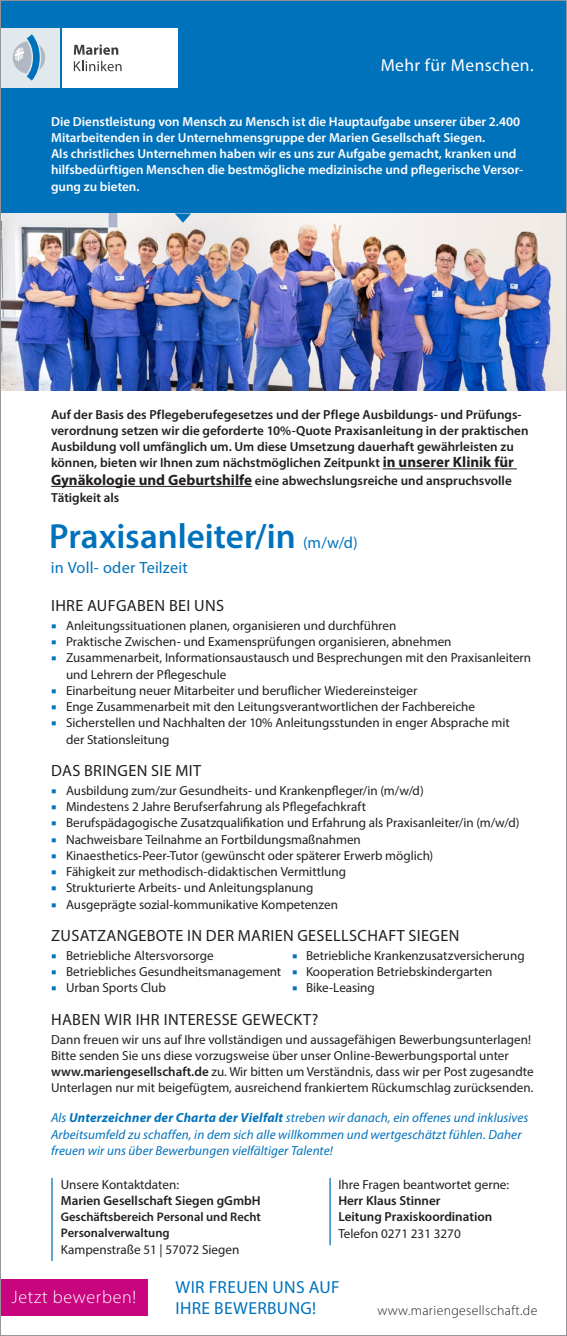
<style>
.page{position:relative;width:567px;height:1336px;background:#fff}
.page>*{position:absolute;margin:0;border:0;box-sizing:border-box;transform-origin:0 0}
.t1{font:600 35px "Myriad Pro";color:#0072bc}
.t2{font:300 18px "Myriad Pro";letter-spacing:.04em;color:#fff}
.t3{font:17.5px/21px "Myriad Pro";letter-spacing:.02em;color:#0072bc}
.t4{font:17.5px "Myriad Pro";letter-spacing:.025em;color:#fff}
.t5{font:16.25px "Myriad Pro";letter-spacing:.02em;color:#231f20}
.t6{font:16.25px "Myriad Pro";letter-spacing:.01em;color:#0072bc}
.t7{font:300 13.75px "Myriad Pro";letter-spacing:.025em;color:#231f20}
.t8{font:13.12px/16.2px "Myriad Pro";color:#231f20}
.t9{font:600 13.12px/16.2px "Myriad Pro";color:#231f20}
.t10{font:600 13.12px/16.2px "Myriad Pro";color:#fff}
.t11{font:italic 13.12px/16.2px "Myriad Pro";letter-spacing:.005em;color:#0072bc}
.t12{font:600 12.5px/16.2px "Myriad Pro";color:#231f20}
.s1{font-weight:700;font-size:15px}
.s2{font-weight:400;font-size:16.25px}
.s3{color:#0072bc}
.s4{font-weight:600}
.s5{font-weight:700}
</style>
<div class="page">
<div style="left:0;top:0;width:567px;height:221px;background:#0072bc"></div>
<hr style="left:383px;top:468px;width:134px;height:1px;background:#231f20">
<hr style="left:51px;top:486px;width:201px;height:1px;background:#231f20">
<img style="left:2px;top:214px;width:563px;height:177px">
<svg style="left:175px;top:213px;width:16px;height:10px"></svg>
<hr style="left:329px;top:1178px;width:2px;height:67px;background:#0072bc">
<div style="left:0;top:1279px;width:148px;height:37px;background:#c9047f"></div>
<div style="left:0;top:28px;width:59px;height:59px;background:#e2e9ed"></div>
<div style="left:62px;top:28px;width:115px;height:59px;background:#fff"></div>
<svg style="left:74px;top:44px;width:44px;height:11px"></svg>
<svg style="left:74px;top:61px;width:48px;height:10px"></svg>
<svg style="left:13px;top:34px;width:32px;height:47px"></svg>
<hr style="left:51px;top:1178px;width:2px;height:83px;background:#0072bc">
<h3 class="t4" style="left:381px;top:54px;width:154px">Mehr für Menschen.</h3>
<p class="t10" style="left:51px;top:113px;width:474px">Die Dienstleistung von Mensch zu Mensch ist die Hauptaufgabe unserer über 2.400<br>Mitarbeitenden in der Unternehmensgruppe der Marien Gesellschaft Siegen.<br>Als christliches Unternehmen haben wir es uns zur Aufgabe gemacht, kranken und hilfsbedürftigen Menschen die bestmögliche medizinische und pflegerische Versor&shy;gung zu bieten.</p>
<p class="t9" style="left:51px;top:406px;width:479px">Auf der Basis des Pflegeberufegesetzes und der Pflege Ausbildungs- und Prüfungs&shy;verordnung setzen wir die geforderte 10%-Quote Praxisanleitung in der praktischen Ausbildung voll umfänglich um. Um diese Umsetzung dauerhaft gewährleisten zu können, bieten wir Ihnen zum nächstmöglichen Zeitpunkt <span class="s1">in unserer Klinik für</span></p>
<p class="t9" style="left:51px;top:471px;width:462px;line-height:17.5px"><span class="s1">Gynäkologie und Geburtshilfe</span> eine abwechslungsreiche und anspruchsvolle<br>Tätigkeit als</p>
<h1 class="t1" style="left:49px;top:514px;width:310px">Praxisanleiter/in <span class="s2">(m/w/d)</span></h1>
<p class="t6" style="left:51px;top:558px;width:138px">in Voll- oder Teilzeit</p>
<p class="t5" style="left:51px;top:596px;width:174px">IHRE AUFGABEN BEI UNS</p>
<p class="t8" style="left:51px;top:617px;width:347px"><span class="s3">○</span> Anleitungssituationen planen, organisieren und durchführen</p>
<p class="t8" style="left:51px;top:633px;width:402px"><span class="s3">○</span> Praktische Zwischen- und Examensprüfungen organisieren, abnehmen</p>
<p class="t8" style="left:66px;top:650px;width:467px;text-indent:-15px"><span class="s3">○</span> Zusammenarbeit, Informationsaustausch und Besprechungen mit den Praxisanleitern und Lehrern der Pflegeschule</p>
<p class="t8" style="left:51px;top:682px;width:368px"><span class="s3">○</span> Einarbeitung neuer Mitarbeiter und beruflicher Wiedereinsteiger</p>
<p class="t8" style="left:51px;top:698px;width:426px"><span class="s3">○</span> Enge Zusammenarbeit mit den Leitungsverantwortlichen der Fachbereiche</p>
<p class="t8" style="left:66px;top:715px;width:445px;text-indent:-15px"><span class="s3">○</span> Sicherstellen und Nachhalten der 10% Anleitungsstunden in enger Absprache mit der Stationsleitung</p>
<p class="t5" style="left:51px;top:761px;width:151px">DAS BRINGEN SIE MIT</p>
<p class="t8" style="left:51px;top:782px;width:374px"><span class="s3">○</span> Ausbildung zum/zur Gesundheits- und Krankenpfleger/in (m/w/d)</p>
<p class="t8" style="left:51px;top:798px;width:316px"><span class="s3">○</span> Mindestens 2 Jahre Berufserfahrung als Pflegefachkraft</p>
<p class="t8" style="left:51px;top:815px;width:470px"><span class="s3">○</span> Berufspädagogische Zusatzqualifikation und Erfahrung als Praxisanleiter/in (m/w/d)</p>
<p class="t8" style="left:51px;top:831px;width:311px"><span class="s3">○</span> Nachweisbare Teilnahme an Fortbildungsmaßnahmen</p>
<p class="t8" style="left:51px;top:847px;width:384px"><span class="s3">○</span> Kinaesthetics-Peer-Tutor (gewünscht oder späterer Erwerb möglich)</p>
<p class="t8" style="left:51px;top:863px;width:296px"><span class="s3">○</span> Fähigkeit zur methodisch-didaktischen Vermittlung</p>
<p class="t8" style="left:51px;top:880px;width:264px"><span class="s3">○</span> Strukturierte Arbeits- und Anleitungsplanung</p>
<p class="t8" style="left:51px;top:896px;width:288px"><span class="s3">○</span> Ausgeprägte sozial-kommunikative Kompetenzen</p>
<p class="t5" style="left:51px;top:926px;width:410px">ZUSATZANGEBOTE IN DER MARIEN GESELLSCHAFT SIEGEN</p>
<p class="t8" style="left:51px;top:947px;width:164px"><span class="s3">○</span> Betriebliche Altersvorsorge</p>
<p class="t8" style="left:292px;top:947px;width:234px"><span class="s3">○</span> Betriebliche Krankenzusatzversicherung</p>
<p class="t8" style="left:51px;top:963px;width:443px"><span class="s3">○</span> Betriebliches Gesundheitsmanagement <span class="s3">○</span> Kooperation Betriebskindergarten</p>
<p class="t8" style="left:51px;top:980px;width:116px"><span class="s3">○</span> Urban Sports Club</p>
<p class="t8" style="left:292px;top:980px;width:84px"><span class="s3">○</span> Bike-Leasing</p>
<p class="t5" style="left:51px;top:1009px;width:269px">HABEN WIR IHR INTERESSE GEWECKT?</p>
<p class="t8" style="left:51px;top:1031px;width:484px">Dann freuen wir uns auf Ihre vollständigen und aussagefähigen Bewerbungsunterlagen!<br>Bitte senden Sie uns diese vorzugsweise über unser Online-Bewerbungsportal unter <span class="s4">www.mariengesellschaft.de</span> zu. Wir bitten um Verständnis, dass wir per Post zugesandte Unterlagen nur mit beigefügtem, ausreichend frankiertem Rückumschlag zurücksenden.</p>
<p class="t11" style="left:51px;top:1110px;width:479px">Als <span class="s5">Unterzeichner der Charta der Vielfalt</span> streben wir danach, ein offenes und inklusives<br>Arbeitsumfeld zu schaffen, in dem sich alle willkommen und wertgeschätzt fühlen. Daher freuen wir uns über Bewerbungen vielfältiger Talente!</p>
<p class="t8" style="left:61px;top:1176px;width:120px">Unsere Kontaktdaten:</p>
<p class="t9" style="left:61px;top:1192px;width:201px">Marien Gesellschaft Siegen gGmbH</p>
<p class="t12" style="left:61px;top:1208px;width:202px">Geschäftsbereich Personal und Recht<br>Personalverwaltung</p>
<p class="t8" style="left:61px;top:1241px;width:180px">Kampenstraße 51 | 57072 Siegen</p>
<p class="t8" style="left:338px;top:1176px;width:172px">Ihre Fragen beantwortet gerne:</p>
<p class="t9" style="left:338px;top:1192px;width:155px">Herr Klaus Stinner<br>Leitung Praxiskoordination</p>
<p class="t8" style="left:338px;top:1225px;width:124px">Telefon 0271 231 3270</p>
<h2 class="t2" style="left:11px;top:1286px;width:127px">Jetzt bewerben!</h2>
<h3 class="t3" style="left:176px;top:1276px;width:165px">WIR FREUEN UNS AUF<br>IHRE BEWERBUNG!</h3>
<p class="t7" style="left:377px;top:1302px;width:161px">www.mariengesellschaft.de</p>
</div>
